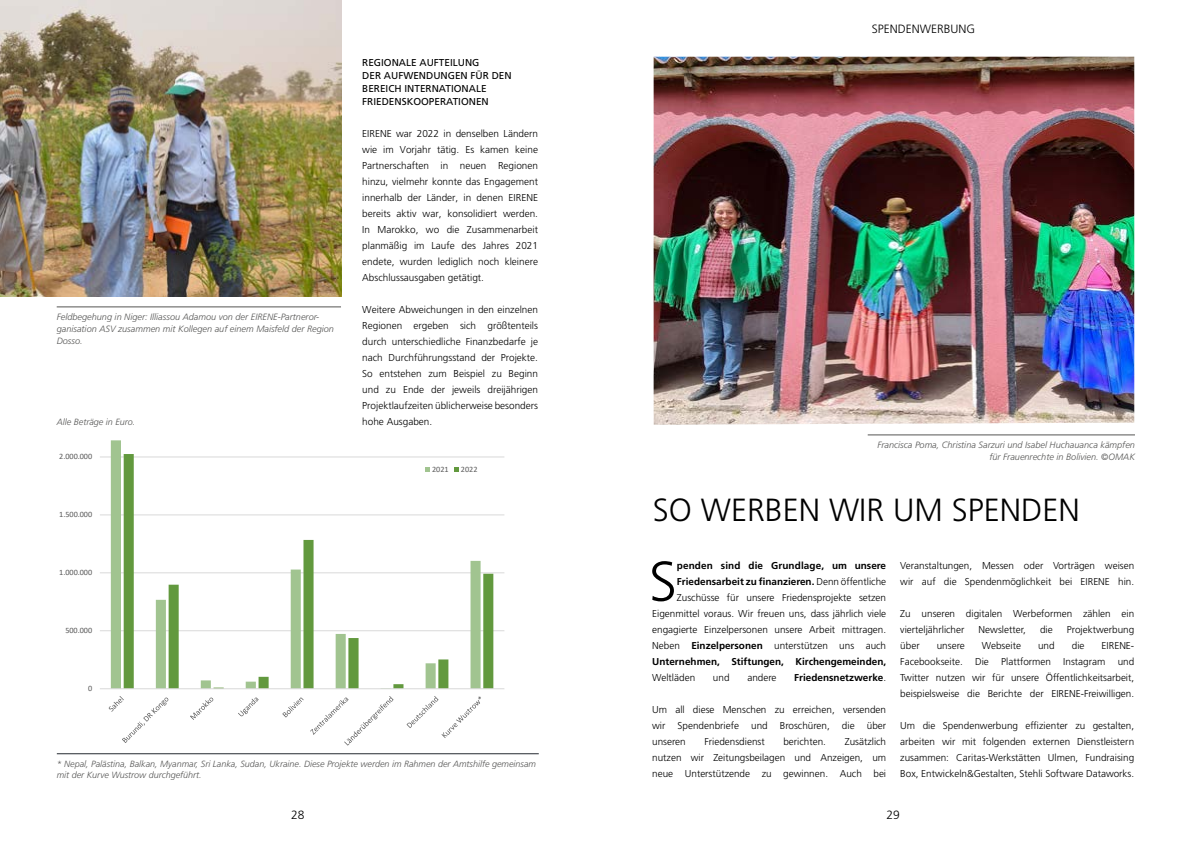
<style>
.page{position:relative;width:1191px;height:842px;background:#fff}
.page>*{position:absolute;margin:0;border:0;box-sizing:border-box;transform-origin:0 0}
.t1{font:300 55.8px "Frutiger LT Std";color:#000}
.t2{font:300 32px "Frutiger LT Std";color:#000}
.t3{font:300 12px "Frutiger LT Std";color:#000}
.t4{font:300 10px/16px "Frutiger LT Std";color:#000;text-align:justify}
.t5{font:10px/13px "Frutiger LT Std";color:#000}
.t6{font:700 10px "Frutiger LT Std";color:#000}
.t7{font:italic 300 9.1px/12.2px "Frutiger LT Std";color:#575756;text-align:right}
.t8{font:italic 300 9px/10.8px "Frutiger LT Std";color:#575756}
.t9{font:8.2px "Calibri";letter-spacing:.005em;color:#595959}
.s1{font-weight:400;font-style:normal;font-stretch:condensed}
.s2{font-weight:700}
.s3{font-weight:300}
</style>
<div class="page">
<img style="left:653px;top:57px;width:481px;height:368px">
<hr style="left:867px;top:434px;width:268px;height:1px;background:#575756">
<hr style="left:100px;top:630px;width:404px;height:1px;background:#d9d9d9">
<hr style="left:100px;top:573px;width:404px;height:1px;background:#d9d9d9">
<hr style="left:100px;top:515px;width:404px;height:1px;background:#d9d9d9">
<hr style="left:100px;top:457px;width:404px;height:1px;background:#d9d9d9">
<svg style="left:111px;top:440px;width:13px;height:248px;fill:#a1c490"></svg>
<svg style="left:124px;top:454px;width:369px;height:234px"></svg>
<hr style="left:100px;top:688px;width:404px;height:1px;background:#d9d9d9">
<svg style="left:109px;top:696px;width:59px;height:47px"></svg>
<svg style="left:190px;top:697px;width:23px;height:23px"></svg>
<svg style="left:238px;top:697px;width:21px;height:19px"></svg>
<svg style="left:282px;top:697px;width:22px;height:20px"></svg>
<svg style="left:310px;top:696px;width:83px;height:49px"></svg>
<svg style="left:406px;top:696px;width:75px;height:42px"></svg>
<svg style="left:425px;top:467px;width:5px;height:5px"></svg>
<svg style="left:454px;top:467px;width:5px;height:5px"></svg>
<hr style="left:57px;top:753px;width:482px;height:1px;background:#252a31">
<img style="left:0;top:0;width:341px;height:297px">
<hr style="left:57px;top:306px;width:284px;height:1px;background:#575756">
<p class="t7" style="left:57px;top:310px;width:279px;text-align:left">Feldbegehung in Niger: Illiassou Adamou von der EIRENE-Partneror&shy;ganisation ASV zusammen mit Kollegen auf einem Maisfeld der Region<br>Dosso.</p>
<p class="t8" style="left:57px;top:417px;width:80px">Alle Beträge in Euro.</p>
<p class="t9" style="left:59px;top:451px;width:35px">2.000.000</p>
<p class="t9" style="left:59px;top:509px;width:35px">1.500.000</p>
<p class="t9" style="left:59px;top:567px;width:35px">1.000.000</p>
<p class="t9" style="left:65px;top:625px;width:28px">500.000</p>
<p class="t9" style="left:88px;top:683px;width:6px">0</p>
<p class="t5" style="left:362px;top:56px;width:151px">REGIONALE AUFTEILUNG<br>DER AUFWENDUNGEN FÜR DEN<br>BEREICH INTERNATIONALE<br>FRIEDENSKOOPERATIONEN</p>
<p class="t4" style="left:362px;top:125px;width:177px">EIRENE war 2022 in denselben Ländern wie im Vorjahr tätig. Es kamen keine Partnerschaften in neuen Regionen hinzu, vielmehr konnte das Engagement innerhalb der Länder, in denen EIRENE bereits aktiv war, konsolidiert werden.<br>In Marokko, wo die Zusammenarbeit planmäßig im Laufe des Jahres 2021 endete, wurden lediglich noch kleinere Abschlussausgaben getätigt.</p>
<p class="t4" style="left:362px;top:301px;width:177px">Weitere Abweichungen in den einzelnen Regionen ergeben sich größtenteils durch unterschiedliche Finanzbedarfe je nach Durchführungsstand der Projekte.<br>So entstehen zum Beispiel zu Beginn und zu Ende der jeweils dreijährigen Projektlaufzeiten üblicherweise besonders hohe Ausgaben.</p>
<p class="t9" style="left:432px;top:464px;width:18px">2021</p>
<p class="t9" style="left:461px;top:464px;width:18px">2022</p>
<p class="t8" style="left:57px;top:758px;width:481px">* Nepal, Palästina, Balkan, Myanmar, Sri Lanka, Sudan, Ukraine. Diese Projekte werden im Rahmen der Amtshilfe gemeinsam mit der Kurve Wustrow durchgeführt.</p>
<p class="t3" style="left:871px;top:22px;width:105px">SPENDENWERBUNG</p>
<p class="t7" style="left:877px;top:438px;width:259px">Francisca Poma, Christina Sarzuri und Isabel Huchauanca kämpfen für Frauenrechte in Bolivien. <span class="s1">©</span>OMAK</p>
<h2 class="t2" style="left:653px;top:492px;width:428px">SO WERBEN WIR UM SPENDEN</h2>
<h1 class="t1" style="left:649px;top:550px;width:29px">S</h1>
<p class="t4" style="left:652px;top:557px;width:235px;text-align:right"><span class="s2">penden sind die Grundlage, um unsere Friedensarbeit zu finanzieren.</span> Denn öffentliche Zuschüsse für unsere Friedensprojekte setzen Eigenmittel voraus. Wir freuen uns, dass jährlich viele engagierte Einzelpersonen unsere Arbeit mittragen.<br>Neben <span class="s2">Einzelpersonen</span> unterstützen uns auch <span class="s2">Unternehmen, Stiftungen, Kirchengemeinden,</span></p>
<p class="t4" style="left:652px;top:669px;width:44px">Weltläden</p>
<p class="t4" style="left:713px;top:669px;width:18px">und</p>
<p class="t4" style="left:747px;top:669px;width:31px">andere</p>
<p class="t6" style="left:794px;top:671px;width:93px">Friedensnetzwerke<span class="s3">.</span></p>
<p class="t4" style="left:652px;top:701px;width:235px">Um all diese Menschen zu erreichen, versenden wir Spendenbriefe und Broschüren, die über unseren</p>
<p class="t4" style="left:900px;top:557px;width:235px">Veranstaltungen, Messen oder Vorträgen weisen wir auf die Spendenmöglichkeit bei EIRENE hin.</p>
<p class="t4" style="left:900px;top:605px;width:235px">Zu unseren digitalen Werbeformen zählen ein vierteljährlicher</p>
<p class="t4" style="left:978px;top:621px;width:49px">Newsletter,</p>
<p class="t4" style="left:1040px;top:621px;width:14px">die</p>
<p class="t4" style="left:1067px;top:621px;width:69px">Projektwerbung</p>
<p class="t4" style="left:900px;top:637px;width:21px">über</p>
<p class="t4" style="left:936px;top:637px;width:30px">unsere</p>
<p class="t4" style="left:982px;top:637px;width:41px">Webseite</p>
<p class="t4" style="left:1038px;top:637px;width:18px">und</p>
<p class="t4" style="left:1071px;top:637px;width:14px">die</p>
<p class="t4" style="left:900px;top:637px;width:235px;text-indent:201px">EIRENE-Facebookseite. Die Plattformen Instagram und Twitter nutzen wir für unsere Öffentlichkeitsarbeit, beispielsweise die Berichte der EIRENE-Freiwilligen.</p>
<p class="t4" style="left:900px;top:717px;width:235px">Um die Spendenwerbung effizienter zu gestalten, arbeiten wir mit folgenden externen Dienstleistern zusammen: Caritas-Werkstätten Ulmen, Fundraising Box, Entwickeln&amp;Gestalten, Stehli Software Dataworks.</p>
<p class="t4" style="left:652px;top:733px;width:235px;text-indent:192px">Zusätzlich nutzen wir Zeitungsbeilagen und Anzeigen, um neue Unterstützende zu gewinnen. Auch bei</p>
<p class="t4" style="left:704px;top:733px;width:62px">Friedensdienst</p>
<p class="t4" style="left:783px;top:733px;width:44px">berichten.</p>
<p class="t3" style="left:291px;top:808px;width:15px">28</p>
<p class="t3" style="left:886px;top:808px;width:15px">29</p>
</div>
